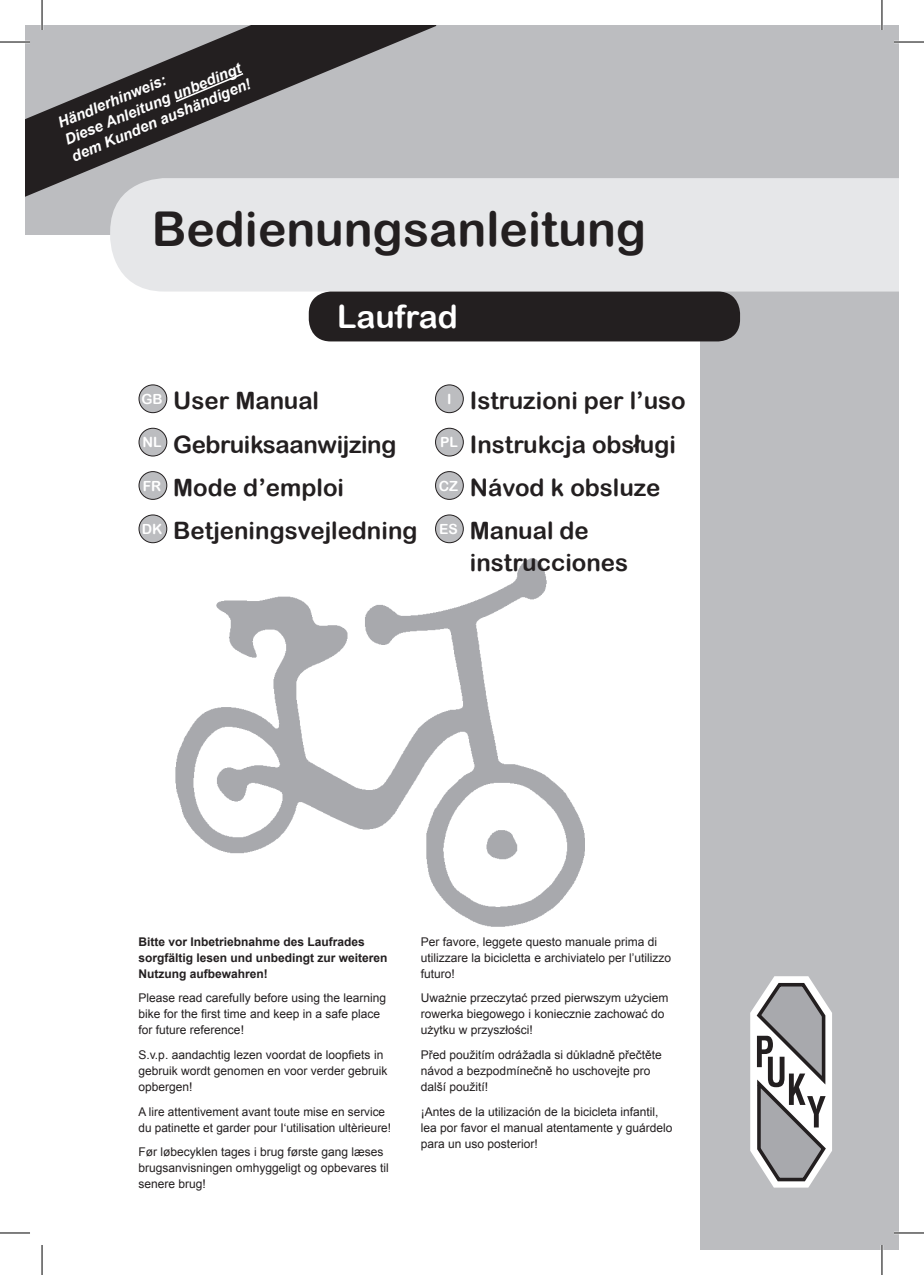
<style>
.page{position:relative;width:924px;height:1275px;background:#fff}
.page>*{position:absolute;margin:0;border:0;box-sizing:border-box;transform-origin:0 0}
.t1{font:48px "Arial Rounded MT Bold";color:#231f20}
.t2{font:32px "Arial Rounded MT Bold";color:#fff}
.t3{font:24px/43.4px "Arial Rounded MT Bold";color:#231f20}
.t4{font:italic 700 15px/18.2px "Arial";color:#fff}
.t5{font:12px/16px "Arial";color:#231f20}
.t6{font:700 12px/16px "Arial";color:#231f20}
.s1{font-family:"VAG Rounded";font-weight:700}
</style>
<div class="page">
<img style="left:175px;top:559px;width:409px;height:368px">
<div style="left:700px;top:25px;width:198px;height:1225px;background:#bcbdc0"></div>
<div style="left:25px;top:25px;width:873px;height:210px;background:#bcbdc0"></div>
<div style="left:110px;top:178px;width:788px;height:113px;background:#e6e7e9"></div>
<div style="left:308px;top:291px;width:431px;height:50px;background:#231f20;border-radius:22px"></div>
<svg style="left:750px;top:976px;width:81px;height:211px;background:#b3b3b5"></svg>
<div style="left:139px;top:385px;width:28px;height:28px;background:#bcbdc0;border-radius:50%"></div>
<div style="left:138px;top:384px;width:29px;height:29px;border:1px solid #231f20;border-radius:50%"></div>
<div style="left:139px;top:428px;width:28px;height:28px;background:#bcbdc0;border-radius:50%"></div>
<div style="left:138px;top:428px;width:29px;height:28px;border:1px solid #231f20;border-radius:50%"></div>
<div style="left:139px;top:471px;width:28px;height:28px;background:#bcbdc0;border-radius:50%"></div>
<div style="left:138px;top:471px;width:29px;height:29px;border:1px solid #231f20;border-radius:50%"></div>
<div style="left:139px;top:515px;width:28px;height:28px;background:#bcbdc0;border-radius:50%"></div>
<div style="left:138px;top:514px;width:29px;height:29px;border:1px solid #231f20;border-radius:50%"></div>
<svg style="left:25px;top:25px;width:420px;height:174px"></svg>
<svg style="left:174px;top:72px;width:71px;height:32px;background:#2e2a2b"></svg>
<div style="left:435px;top:385px;width:28px;height:28px;background:#bcbdc0;border-radius:50%"></div>
<div style="left:435px;top:384px;width:28px;height:29px;border:1px solid #231f20;border-radius:50%"></div>
<div style="left:435px;top:428px;width:28px;height:28px;background:#bcbdc0;border-radius:50%"></div>
<div style="left:435px;top:428px;width:28px;height:28px;border:1px solid #231f20;border-radius:50%"></div>
<div style="left:435px;top:471px;width:28px;height:28px;background:#bcbdc0;border-radius:50%"></div>
<div style="left:435px;top:471px;width:28px;height:29px;border:1px solid #231f20;border-radius:50%"></div>
<div style="left:435px;top:515px;width:28px;height:28px;background:#bcbdc0;border-radius:50%"></div>
<div style="left:435px;top:514px;width:28px;height:29px;border:1px solid #231f20;border-radius:50%"></div>
<hr style="left:0;top:41px;width:30px;height:2px;background:#fff">
<hr style="left:893px;top:41px;width:30px;height:2px;background:#fff">
<hr style="left:893px;top:1231px;width:30px;height:3px;background:#fff">
<hr style="left:41px;top:0;width:2px;height:30px;background:#fff">
<hr style="left:880px;top:0;width:2px;height:30px;background:#fff">
<hr style="left:880px;top:1245px;width:2px;height:30px;background:#fff">
<hr style="left:0;top:42px;width:30px;height:1px;background:#000">
<hr style="left:893px;top:42px;width:30px;height:1px;background:#000">
<hr style="left:0;top:1232px;width:30px;height:1px;background:#000">
<hr style="left:893px;top:1232px;width:30px;height:1px;background:#000">
<hr style="left:42px;top:0;width:1px;height:30px;background:#000">
<hr style="left:42px;top:1245px;width:1px;height:30px;background:#000">
<hr style="left:881px;top:0;width:1px;height:30px;background:#000">
<hr style="left:881px;top:1245px;width:1px;height:30px;background:#000">
<p class="t4" style="left:55px;top:116px;width:194px;rotate:-23deg">Händlerhinweis:<br>Diese Anleitung unbedingt dem Kunden aushändigen!</p>
<h1 class="t1" style="left:152px;top:201px;width:495px">Bedienungsanleitung</h1>
<h2 class="t2" style="left:337px;top:298px;width:122px">Laufrad</h2>
<h3 class="t3" style="left:141px;top:378px;width:277px"><sup>GB</sup> User Manual<br><sup>NL</sup> Gebruiksaanwijzing<br><sup>FR</sup> Mode d’emploi<br><sup>DK</sup> Betjeningsvejledning</h3>
<h3 class="t3" style="left:438px;top:378px;width:248px;text-indent:8px"><sup>I</sup> Istruzioni per l’uso<br><sup>PL</sup> Instrukcja obs<span class="s1">ł</span>ugi<br><sup>CZ</sup> Návod k obsluze<br><sup>ES</sup> Manual de</h3>
<h3 class="t3" style="left:469px;top:541px;width:160px">instrucciones</h3>
<p class="t6" style="left:138px;top:934px;width:250px">Bitte vor Inbetriebnahme des Laufrades sorgfältig lesen und unbedingt zur weiteren<br>Nutzung aufbewahren!</p>
<p class="t5" style="left:138px;top:990px;width:249px">Please read carefully before using the learning bike for the first time and keep in a safe place for future reference!</p>
<p class="t5" style="left:138px;top:1047px;width:250px">S.v.p. aandachtig lezen voordat de loopfiets in gebruik wordt genomen en voor verder gebruik opbergen!</p>
<p class="t5" style="left:138px;top:1103px;width:254px">A lire attentivement avant toute mise en service du patinette et garder pour I‘utilisation ultèrieure!</p>
<p class="t5" style="left:138px;top:1144px;width:252px">Før løbecyklen tages i brug første gang læses brugsanvisningen omhyggeligt og opbevares til senere brug!</p>
<p class="t5" style="left:420px;top:934px;width:252px">Per favore, leggete questo manuale prima di utilizzare la bicicletta e archiviatelo per l’utilizzo futuro!</p>
<p class="t5" style="left:420px;top:990px;width:249px">Uważnie przeczytać przed pierwszym użyciem rowerka biegowego i koniecznie zachować do użytku w przyszłości!</p>
<p class="t5" style="left:420px;top:1047px;width:242px">Před použitím odrážadla si důkladně přečtěte návod a bezpodmínečně ho uschovejte pro další použití!</p>
<p class="t5" style="left:420px;top:1103px;width:253px">¡Antes de la utilización de la bicicleta infantil, lea por favor el manual atentamente y guárdelo para un uso posterior!</p>
</div>
